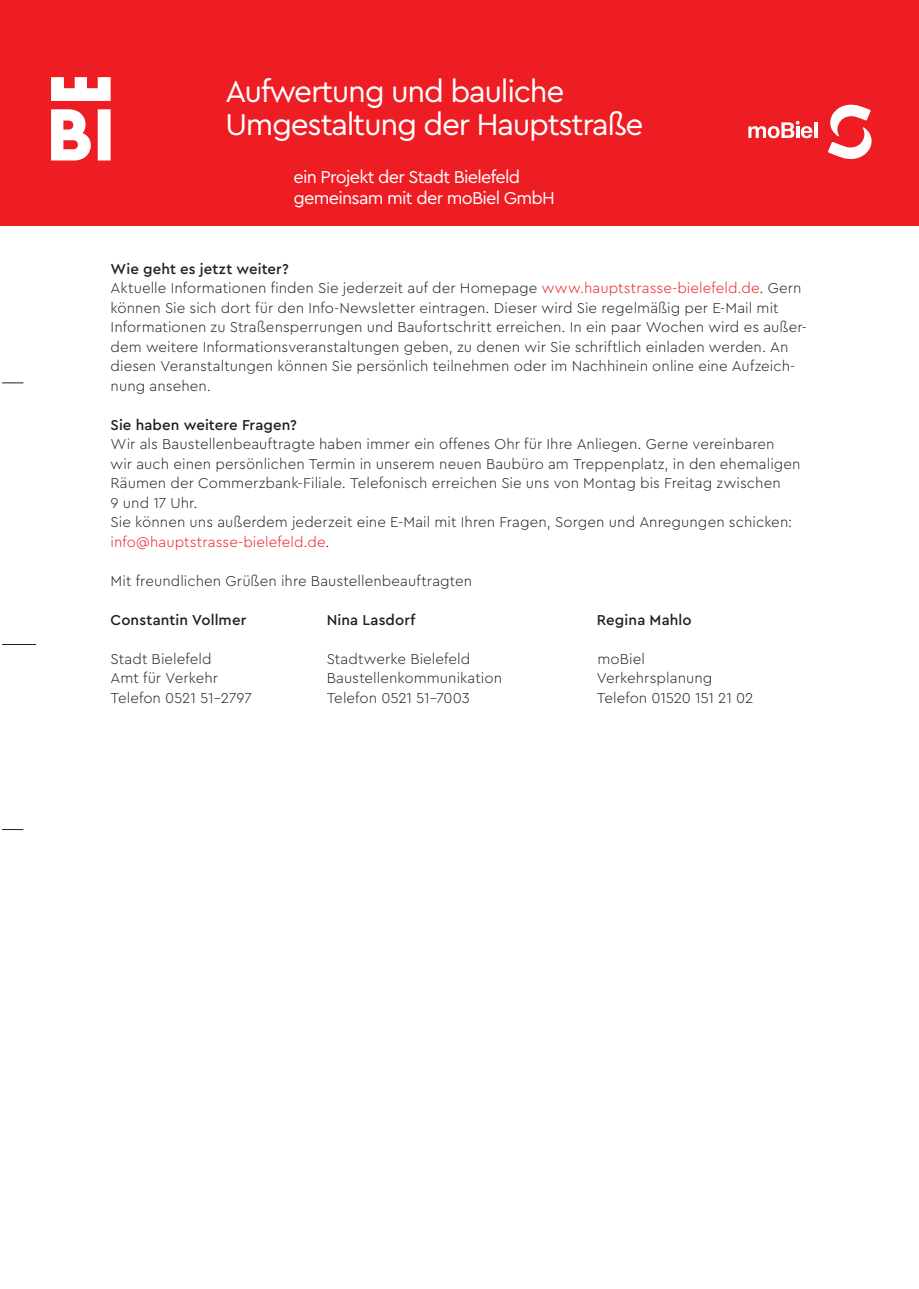
<style>
.page{position:relative;width:919px;height:1289px;background:#fff}
.page>*{position:absolute;margin:0;border:0;box-sizing:border-box;transform-origin:0 0}
.t1{font:31.5px "Cera Bielefeld";letter-spacing:-.04em;color:#fff}
.t2{font:18px/21px "Cera Bielefeld";letter-spacing:-.04em;color:#fff}
.t3{font:300 15px/19.5px "Cera Bielefeld";letter-spacing:.005em;color:#231f20}
.t4{font:500 15px "Cera Bielefeld";letter-spacing:.005em;color:#231f20}
.s1{color:#ee1d23}
</style>
<div class="page">
<div style="left:0;top:0;width:918px;height:225px;background:#ee1d23"></div>
<svg style="left:2px;top:382px;width:21px;height:1px"></svg>
<svg style="left:2px;top:829px;width:21px;height:1px"></svg>
<hr style="left:2px;top:644px;width:34px;height:1px;background:#231f20">
<svg style="left:748px;top:121px;width:64px;height:17px"></svg>
<hr style="left:814px;top:122px;width:3px;height:16px;background:#fff">
<svg style="left:828px;top:104px;width:44px;height:55px"></svg>
<svg style="left:51px;top:77px;width:60px;height:83px"></svg>
<p class="t1" style="left:225px;top:71px;width:340px">Aufwertung und bauliche</p>
<p class="t1" style="left:225px;top:104px;width:419px">Umgestaltung der Hauptstraße</p>
<p class="t2" style="left:293px;top:166px;width:263px">ein Projekt der Stadt Bielefeld gemeinsam mit der moBiel GmbH</p>
<p class="t4" style="left:111px;top:259px;width:180px">Wie geht es jetzt weiter?</p>
<p class="t3" style="left:111px;top:278px;width:697px">Aktuelle Informationen finden Sie jederzeit auf der Homepage <span class="s1">www.hauptstrasse-bielefeld.de</span>. Gern können Sie sich dort für den Info-Newsletter eintragen. Dieser wird Sie regelmäßig per E-Mail mit Informationen zu Straßensperrungen und Baufortschritt erreichen. In ein paar Wochen wird es außer&shy;dem weitere Informationsveranstaltungen geben, zu denen wir Sie schriftlich einladen werden. An diesen Veranstaltungen können Sie persönlich teilnehmen oder im Nachhinein online eine Aufzeich&shy;nung ansehen.</p>
<p class="t4" style="left:111px;top:415px;width:188px">Sie haben weitere Fragen?</p>
<p class="t3" style="left:111px;top:434px;width:691px">Wir als Baustellenbeauftragte haben immer ein offenes Ohr für Ihre Anliegen. Gerne vereinbaren<br>wir auch einen persönlichen Termin in unserem neuen Baubüro am Treppenplatz, in den ehemaligen Räumen der Commerzbank-Filiale. Telefonisch erreichen Sie uns von Montag bis Freitag zwischen<br>9 und 17 Uhr.</p>
<p class="t3" style="left:111px;top:512px;width:683px">Sie können uns außerdem jederzeit eine E-Mail mit Ihren Fragen, Sorgen und Anregungen schicken: <span class="s1">info@hauptstrasse-bielefeld.de</span>.</p>
<p class="t3" style="left:111px;top:570px;width:363px">Mit freundlichen Grüßen ihre Baustellenbeauftragten</p>
<p class="t4" style="left:111px;top:610px;width:137px">Constantin Vollmer</p>
<p class="t4" style="left:327px;top:610px;width:90px">Nina Lasdorf</p>
<p class="t4" style="left:597px;top:610px;width:96px">Regina Mahlo</p>
<p class="t3" style="left:111px;top:648px;width:102px">Stadt Bielefeld</p>
<p class="t3" style="left:327px;top:648px;width:145px">Stadtwerke Bielefeld</p>
<p class="t3" style="left:597px;top:648px;width:49px">moBiel</p>
<p class="t3" style="left:111px;top:668px;width:109px">Amt für Verkehr</p>
<p class="t3" style="left:327px;top:668px;width:177px">Baustellenkommunikation</p>
<p class="t3" style="left:597px;top:668px;width:117px">Verkehrsplanung</p>
<p class="t3" style="left:111px;top:687px;width:143px">Telefon 0521 51-2797</p>
<p class="t3" style="left:327px;top:687px;width:144px">Telefon 0521 51-7003</p>
<p class="t3" style="left:597px;top:687px;width:158px">Telefon 01520 151 21 02</p>
</div>
